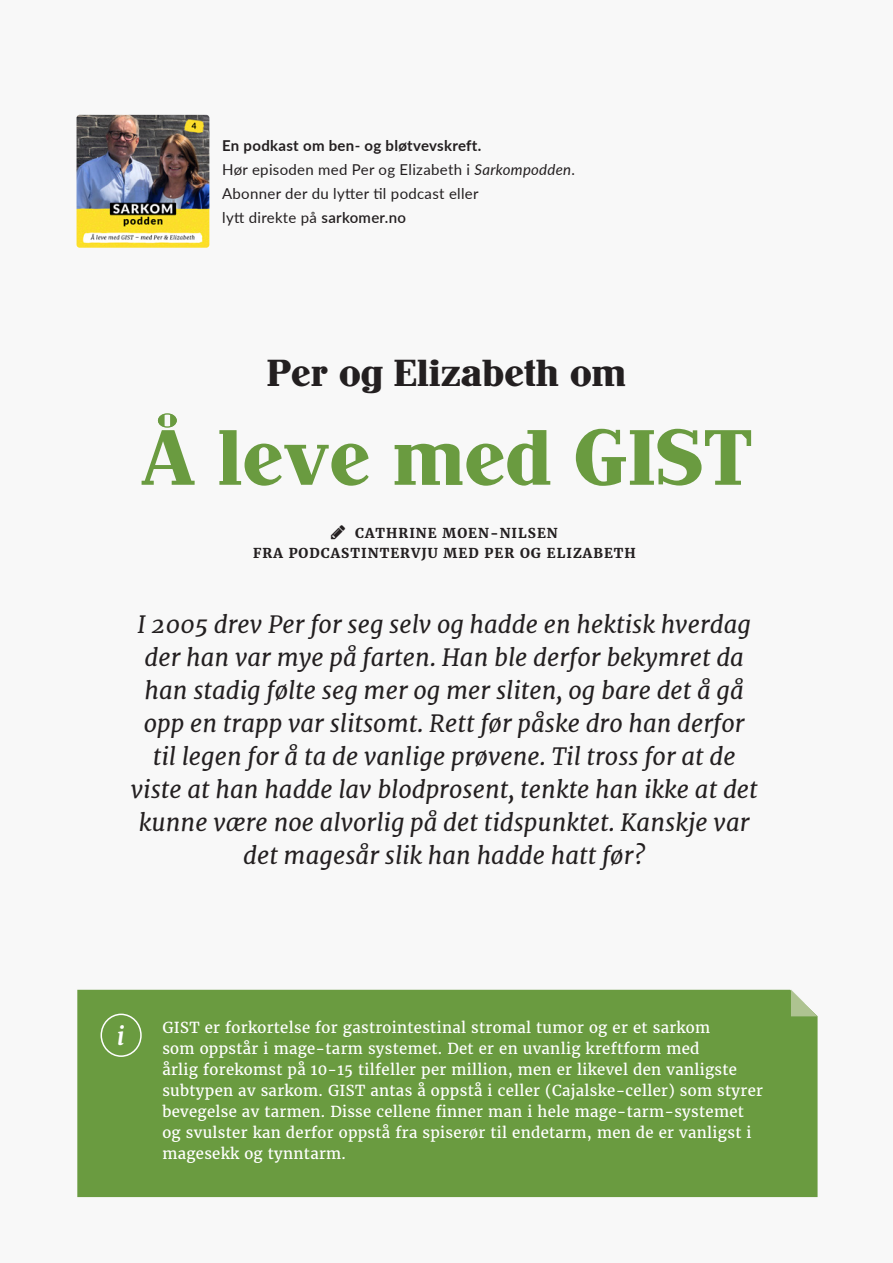
<style>
.page{position:relative;width:893px;height:1263px;background:#f8f8f8}
.page>*{position:absolute;margin:0;border:0;box-sizing:border-box;transform-origin:0 0}
.t1{font:500 78px "John Hancock CP";letter-spacing:-.01em;color:#6a9b40}
.t2{font:500 37.5px "John Hancock CP";letter-spacing:-.01em;color:#231f20}
.t3{font:italic 24px/33px "Merriweather";color:#231f20;text-align:center}
.t4{font:italic 700 24px "Merriweather";color:#fff}
.t5{font:15px/21px "Merriweather";letter-spacing:.02em;color:#fff}
.t6{font:15px "Lato";letter-spacing:.02em;color:#231f20}
.t7{font:700 15px "Lato";letter-spacing:.02em;color:#231f20}
.t8{font:700 13.5px "Merriweather";letter-spacing:.075em;color:#231f20}
.s1{font-style:italic}
.s2{font-weight:600}
</style>
<div class="page">
<div style="left:158px;top:413px;width:19px;height:15px;border:1px solid #6a9b40;border-radius:50%"></div>
<svg style="left:158px;top:414px;width:19px;height:13px"></svg>
<img style="left:77px;top:115px;width:132px;height:133px">
<div style="left:77px;top:990px;width:740px;height:207px;background:#6a9b40"></div>
<svg style="left:791px;top:990px;width:26px;height:26px"></svg>
<div style="left:101px;top:1013px;width:41px;height:44px;border:2px solid #fff;border-radius:50%"></div>
<p class="t7" style="left:222px;top:135px;width:261px">En podkast om ben- og bløtvevskreft.</p>
<p class="t6" style="left:222px;top:159px;width:354px">Hør episoden med Per og Elizabeth i <span class="s1">Sarkompodden</span>.</p>
<p class="t6" style="left:222px;top:183px;width:258px">Abonner der du lytter til podcast eller</p>
<p class="t6" style="left:222px;top:207px;width:185px">lytt direkte på <span class="s2">sarkomer.no</span></p>
<p class="t2" style="left:267px;top:352px;width:361px">Per og Elizabeth om</p>
<p class="t1" style="left:140px;top:414px;width:614px">A leve med GIST</p>
<p class="t8" style="left:355px;top:524px;width:204px">CATHRINE MOEN-NILSEN</p>
<p class="t8" style="left:253px;top:544px;width:384px">FRA PODCASTINTERVJU MED PER OG ELIZABETH</p>
<p class="t3" style="left:131px;top:607px;width:629px">I 2005 drev Per for seg selv og hadde en hektisk hverdag der han var mye på farten. Han ble derfor bekymret da han stadig følte seg mer og mer sliten, og bare det å gå opp en trapp var slitsomt. Rett før påske dro han derfor til legen for å ta de vanlige prøvene. Til tross for at de viste at han hadde lav blodprosent, tenkte han ikke at det kunne være noe alvorlig på det tidspunktet. Kanskje var det magesår slik han hadde hatt før?</p>
<p class="t4" style="left:117px;top:1022px;width:9px">i</p>
<p class="t5" style="left:162px;top:1017px;width:602px">GIST er forkortelse for gastrointestinal stromal tumor og er et sarkom<br>som oppstår i mage-tarm systemet. Det er en uvanlig kreftform med<br>årlig forekomst på 10-15 tilfeller per million, men er likevel den vanligste subtypen av sarkom. GIST antas å oppstå i celler (Cajalske-celler) som styrer bevegelse av tarmen. Disse cellene finner man i hele mage-tarm-systemet og svulster kan derfor oppstå fra spiserør til endetarm, men de er vanligst i magesekk og tynntarm.</p>
</div>
